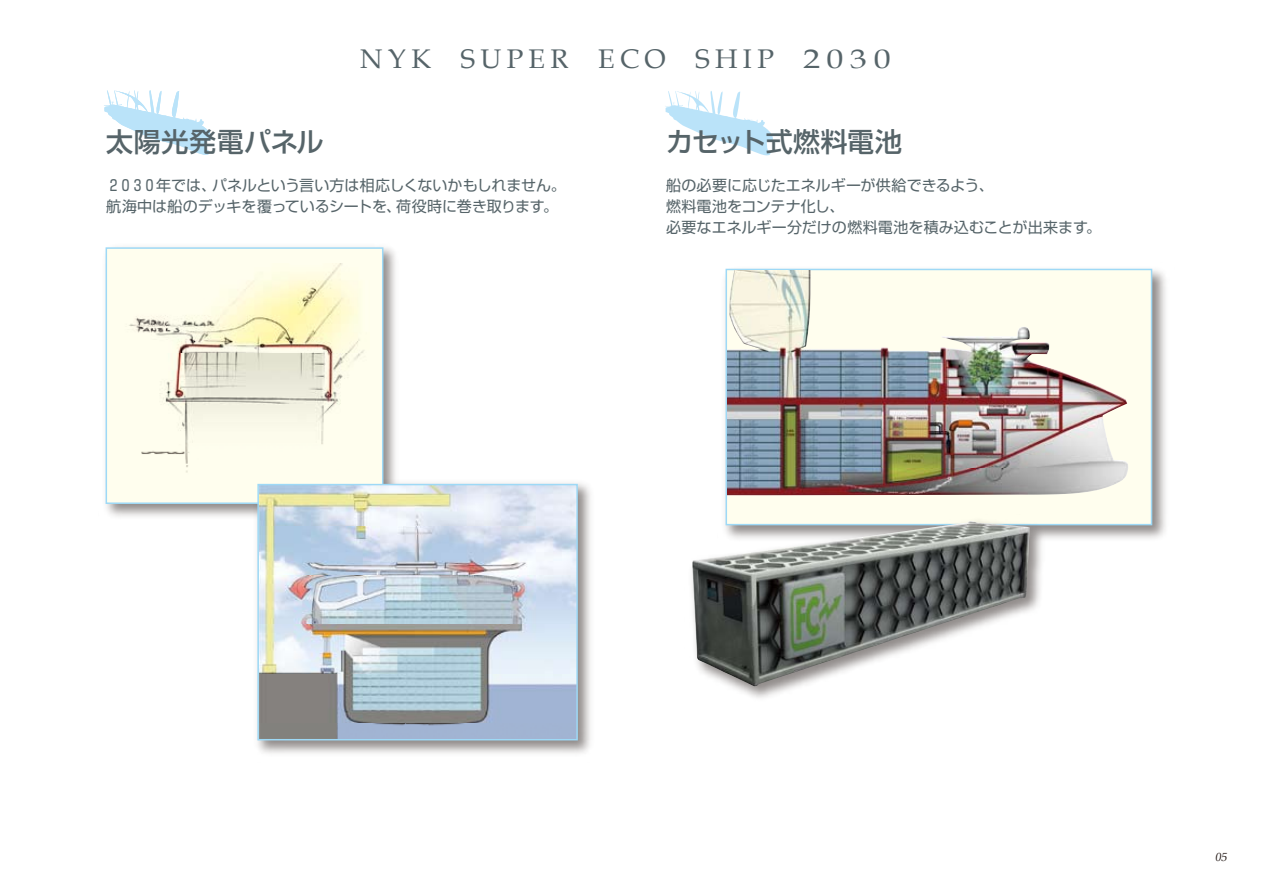
<style>
.page{position:relative;width:1263px;height:893px;background:#fff}
.page>*{position:absolute;margin:0;border:0;box-sizing:border-box;transform-origin:0 0}
.t1{font:27px "Book Antiqua";letter-spacing:.2em;color:#566469}
.t2{font:500 27px "Shin Go";letter-spacing:-.01em;color:#566469}
.t3{font:500 27px "Shin Go";letter-spacing:.015em;color:#566469}
.t4{font:15px/21px "Shin Go";color:#566469}
.t5{font:italic 12px "Book Antiqua";color:#221815}
</style>
<div class="page">
<svg style="left:665px;top:91px;width:108px;height:64px"></svg>
<svg style="left:104px;top:90px;width:108px;height:65px"></svg>
<img style="left:257px;top:483px;width:334px;height:271px">
<img style="left:105px;top:247px;width:299px;height:272px">
<div style="left:106px;top:248px;width:277px;height:255px;background:#fffeee"></div>
<div style="left:106px;top:247px;width:277px;height:257px;border:2px solid #9ed9f6"></div>
<img style="left:725px;top:268px;width:441px;height:271px">
<div style="left:726px;top:269px;width:425px;height:256px;background:#fffeee"></div>
<img style="left:105px;top:264px;width:265px;height:222px">
<img style="left:260px;top:487px;width:315px;height:250px">
<img style="left:727px;top:270px;width:403px;height:225px">
<img style="left:725px;top:514px;width:326px;height:184px">
<img style="left:692px;top:521px;width:338px;height:165px">
<div style="left:257px;top:484px;width:321px;height:256px;border:2px solid #9ed9f6"></div>
<h1 class="t1" style="left:360px;top:42px;width:532px">NYK SUPER ECO SHIP 2030</h1>
<h1 class="t3" style="left:106px;top:124px;width:219px">太陽光発電パネル</h1>
<p class="t4" style="left:106px;top:174px;width:461px">２０３０年では、パネルという言い方は相応しくないかもしれません。航海中は船のデッキを覆っているシートを、荷役時に巻き取ります。</p>
<h1 class="t2" style="left:666px;top:124px;width:238px">カセット式燃料電池</h1>
<p class="t4" style="left:666px;top:174px;width:437px">船の必要に応じたエネルギーが供給できるよう、<br>燃料電池をコンテナ化し、<br>必要なエネルギー分だけの燃料電池を積み込むことが出来ます。</p>
<p class="t5" style="left:1215px;top:850px;width:13px">05</p>
</div>
